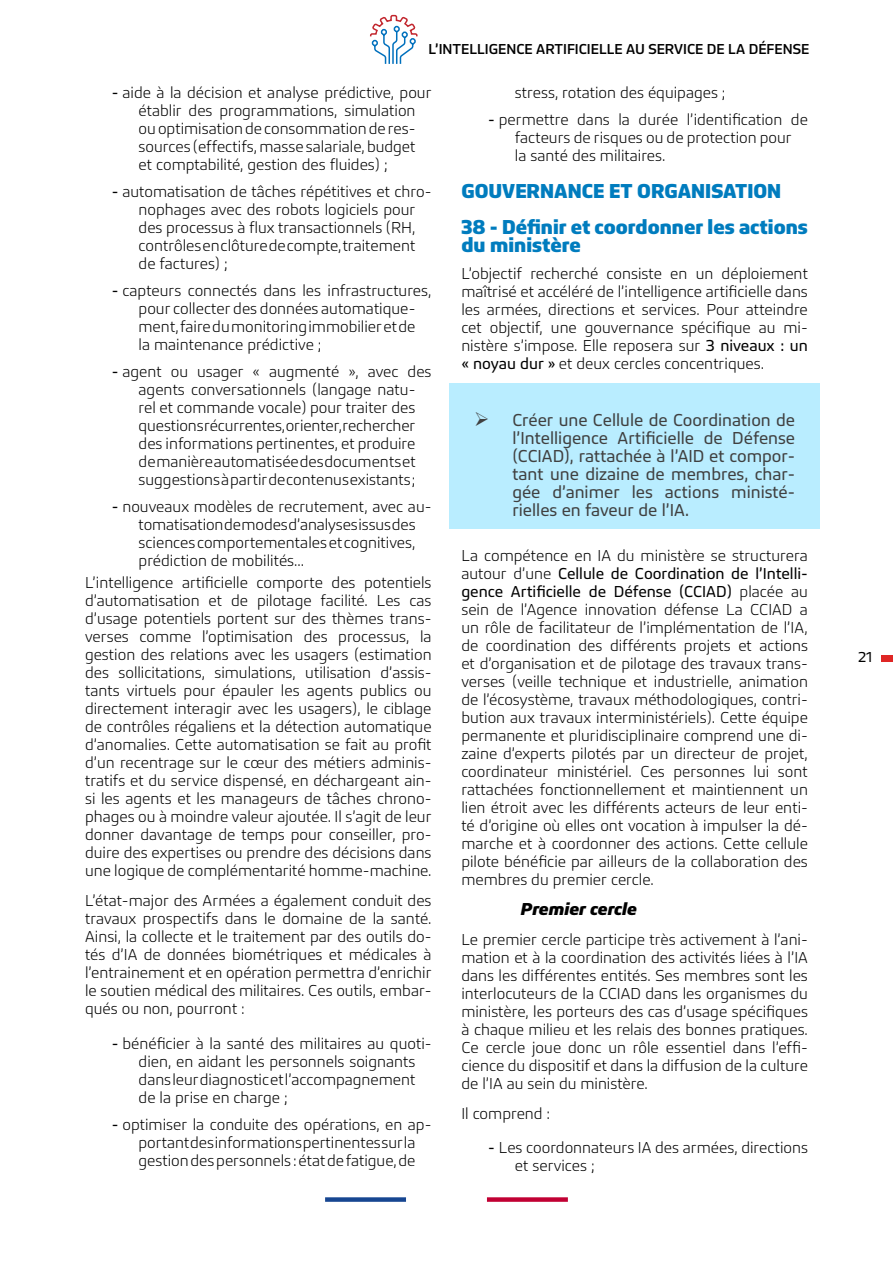
<style>
.page{position:relative;width:893px;height:1263px;background:#fff}
.page>*{position:absolute;margin:0;border:0;box-sizing:border-box;transform-origin:0 0}
.t1{font:700 21px/36px "Bega";color:#007cbe}
.t2{font:18px/18px "Bega";color:#404040;text-align:justify}
.t3{font:italic 700 18px "Bega";color:#000}
.t4{font:300 16.5px/18px "Bega";color:#000}
.t5{font:500 15px "Bega";color:#000}
.t6{font:15px "Bega";color:#000}
.s1{font-weight:400}
</style>
<div class="page">
<div style="left:325px;top:1197px;width:81px;height:5px;background:#174691"></div>
<div style="left:487px;top:1197px;width:81px;height:5px;background:#c10033"></div>
<div style="left:881px;top:655px;width:12px;height:7px;background:#df2625"></div>
<svg style="left:370px;top:14px;width:48px;height:50px"></svg>
<div style="left:449px;top:383px;width:371px;height:146px;background:#b9edff"></div>
<p class="t5" style="left:428px;top:40px;width:382px">L’INTELLIGENCE ARTIFICIELLE AU SERVICE DE LA DÉFENSE</p>
<p class="t4" style="left:139px;top:83px;width:294px;text-indent:-27px"><span class="s1">-</span> aide à la décision et analyse prédictive, pour établir des programmations, simulation ou optimisation de consommation de res&shy;sources (effectifs, masse salariale, budget et comptabilité, gestion des fluides) ;</p>
<p class="t4" style="left:139px;top:182px;width:294px;text-indent:-27px"><span class="s1">-</span> automatisation de tâches répétitives et chro&shy;nophages avec des robots logiciels pour des processus à flux transactionnels (RH, contrôles en clôture de compte, traitement de factures) ;</p>
<p class="t4" style="left:139px;top:281px;width:294px;text-indent:-27px"><span class="s1">-</span> capteurs connectés dans les infrastructures, pour collecter des données automatique&shy;ment, faire du monitoring immobilier et de<br>la maintenance prédictive ;</p>
<p class="t4" style="left:139px;top:362px;width:294px;text-indent:-27px"><span class="s1">-</span> agent ou usager « augmenté », avec des agents conversationnels (langage natu&shy;rel et commande vocale) pour traiter des questions récurrentes, orienter, rechercher des informations pertinentes, et produire de manière automatisée des documents et suggestions à partir de contenus existants ;</p>
<p class="t4" style="left:139px;top:497px;width:294px;text-indent:-27px"><span class="s1">-</span> nouveaux modèles de recrutement, avec au&shy;tomatisation de modes d’analyses issus des sciences comportementales et cognitives, prédiction de mobilités...</p>
<p class="t4" style="left:85px;top:574px;width:348px;text-align:justify">L’intelligence artificielle comporte des potentiels d’automatisation et de pilotage facilité. Les cas d’usage potentiels portent sur des thèmes trans&shy;verses comme l’optimisation des processus, la gestion des relations avec les usagers (estimation des sollicitations, simulations, utilisation d’assis&shy;tants virtuels pour épauler les agents publics ou directement interagir avec les usagers), le ciblage de contrôles régaliens et la détection automatique d’anomalies. Cette automatisation se fait au profit d’un recentrage sur le cœur des métiers adminis&shy;tratifs et du service dispensé, en déchargeant ain&shy;si les agents et les manageurs de tâches chrono&shy;phages ou à moindre valeur ajoutée. Il s’agit de leur donner davantage de temps pour conseiller, pro&shy;duire des expertises ou prendre des décisions dans une logique de complémentarité homme-machine.</p>
<p class="t4" style="left:85px;top:892px;width:348px;text-align:justify">L’état-major des Armées a également conduit des travaux prospectifs dans le domaine de la santé.<br>Ainsi, la collecte et le traitement par des outils do&shy;tés d’IA de données biométriques et médicales à l’entrainement et en opération permettra d’enrichir le soutien médical des militaires. Ces outils, embar&shy;qués ou non, pourront :</p>
<p class="t4" style="left:139px;top:1034px;width:295px;text-indent:-27px"><span class="s1">-</span> bénéficier à la santé des militaires au quoti&shy;dien, en aidant les personnels soignants dans leur diagnostic et l’accompagnement de la prise en charge ;</p>
<p class="t4" style="left:139px;top:1115px;width:294px;text-indent:-27px"><span class="s1">-</span> optimiser la conduite des opérations, en ap&shy;portant des informations pertinentes sur la gestion des personnels : état de fatigue, de</p>
<p class="t4" style="left:515px;top:83px;width:212px">stress, rotation des équipages ;</p>
<p class="t4" style="left:515px;top:110px;width:295px;text-indent:-27px"><span class="s1">-</span> permettre dans la durée l’identification de facteurs de risques ou de protection pour<br>la santé des militaires.</p>
<p class="t1" style="left:461px;top:173px;width:348px">GOUVERNANCE ET ORGANISATION<br>38 - Définir et coordonner les actions</p>
<p class="t1" style="left:461px;top:227px;width:121px">du ministère</p>
<p class="t4" style="left:461px;top:264px;width:348px;text-align:justify">L’objectif recherché consiste en un déploiement maîtrisé et accéléré de l’intelligence artificielle dans les armées, directions et services. Pour atteindre cet objectif, une gouvernance spécifique au mi&shy;nistère s’impose. Elle reposera sur <span class="s1">3 niveaux : un « noyau dur »</span> et deux cercles concentriques.</p>
<p class="t2" style="left:512px;top:410px;width:284px;text-indent:-38px">➢ Créer une Cellule de Coordination de l’Intelligence Artificielle de Défense (CCIAD), rattachée à l’AID et compor&shy;tant une dizaine de membres, char&shy;gée d’animer les actions ministé&shy;rielles en faveur de l’IA.</p>
<p class="t4" style="left:461px;top:546px;width:348px;text-align:justify">La compétence en IA du ministère se structurera autour d’une <span class="s1">Cellule de Coordination de l’Intelli&shy;gence Artificielle de Défense (CCIAD)</span> placée au sein de l’Agence innovation défense La CCIAD a un rôle de facilitateur de l’implémentation de l’IA, de coordination des différents projets et actions et d’organisation et de pilotage des travaux trans&shy;verses (veille technique et industrielle, animation de l’écosystème, travaux méthodologiques, contri&shy;bution aux travaux interministériels). Cette équipe permanente et pluridisciplinaire comprend une di&shy;zaine d’experts pilotés par un directeur de projet, coordinateur ministériel. Ces personnes lui sont rattachées fonctionnellement et maintiennent un lien étroit avec les différents acteurs de leur enti&shy;té d’origine où elles ont vocation à impulser la dé&shy;marche et à coordonner des actions. Cette cellule pilote bénéficie par ailleurs de la collaboration des membres du premier cercle.</p>
<p class="t3" style="left:521px;top:898px;width:118px">Premier cercle</p>
<p class="t4" style="left:461px;top:930px;width:348px;text-align:justify">Le premier cercle participe très activement à l’ani&shy;mation et à la coordination des activités liées à l’IA dans les différentes entités. Ses membres sont les interlocuteurs de la CCIAD dans les organismes du ministère, les porteurs des cas d’usage spécifiques à chaque milieu et les relais des bonnes pratiques.<br>Ce cercle joue donc un rôle essentiel dans l’effi&shy;cience du dispositif et dans la diffusion de la culture de l’IA au sein du ministère.</p>
<p class="t4" style="left:461px;top:1104px;width:90px">Il comprend :</p>
<p class="t4" style="left:515px;top:1138px;width:294px;text-indent:-27px"><span class="s1">-</span> Les coordonnateurs IA des armées, directions et services ;</p>
<p class="t6" style="left:858px;top:648px;width:15px">21</p>
</div>
